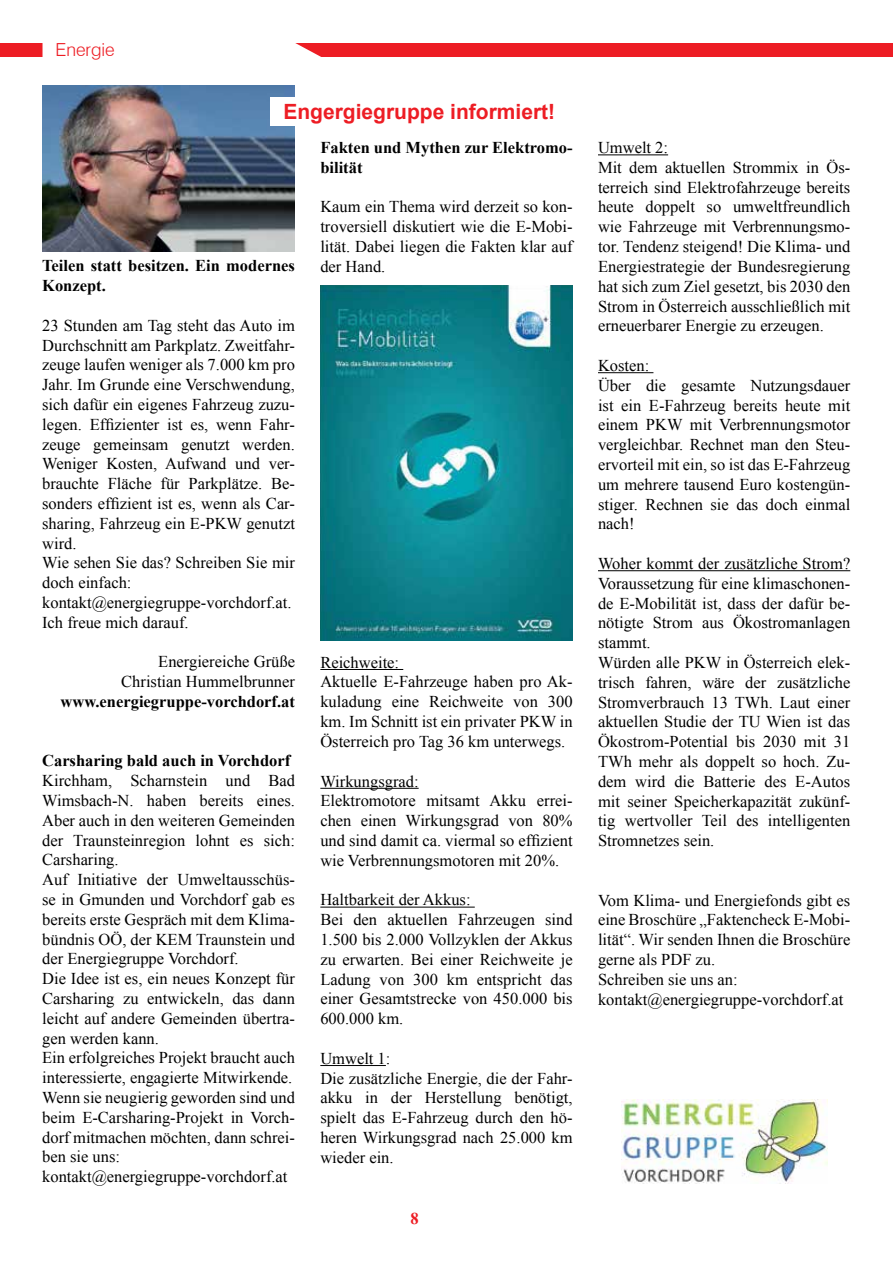
<style>
.page{position:relative;width:893px;height:1263px;background:#fff}
.page>*{position:absolute;margin:0;border:0;box-sizing:border-box;transform-origin:0 0}
.t1{font:700 21px "Arial";color:#ed1d24}
.t2{font:300 18px "Swiss 721 BT";color:#ed1d24}
.t3{font:16.5px/19.8px "Times New Roman";color:#000}
.t4{font:700 16.5px/19.8px "Times New Roman";color:#000}
.t5{font:700 16.5px "Times New Roman";color:#ed1d24}
</style>
<div class="page">
<div style="left:0;top:43px;width:893px;height:13px;background:#ed1d24"></div>
<div style="left:43px;top:43px;width:281px;height:14px;background:#fff"></div>
<hr style="left:598px;top:154px;width:70px;height:1px;background:#000">
<hr style="left:598px;top:372px;width:55px;height:1px;background:#000">
<hr style="left:598px;top:570px;width:252px;height:1px;background:#000">
<hr style="left:320px;top:669px;width:83px;height:1px;background:#000">
<hr style="left:320px;top:788px;width:99px;height:1px;background:#000">
<hr style="left:320px;top:907px;width:155px;height:1px;background:#000">
<hr style="left:320px;top:1065px;width:66px;height:1px;background:#000">
<img style="left:621px;top:1099px;width:207px;height:84px">
<img style="left:43px;top:85px;width:252px;height:167px">
<div style="left:271px;top:97px;width:302px;height:29px;background:#fff"></div>
<img style="left:320px;top:285px;width:253px;height:356px">
<p class="t2" style="left:55px;top:43px;width:61px">Energie</p>
<p class="t1" style="left:283px;top:104px;width:273px">Engergiegruppe informiert!</p>
<p class="t4" style="left:42px;top:255px;width:254px">Teilen statt besitzen. Ein modernes<br>Konzept.</p>
<p class="t3" style="left:42px;top:317px;width:254px">23 Stunden am Tag steht das Auto im<br>Durchschnitt am Parkplatz. Zweitfahr&shy;zeuge laufen weniger als 7.000 km pro<br>Jahr. Im Grunde eine Verschwendung, sich dafür ein eigenes Fahrzeug zuzu&shy;legen. Effizienter ist es, wenn Fahr&shy;zeuge gemeinsam genutzt werden.<br>Weniger Kosten, Aufwand und ver&shy;brauchte Fläche für Parkplätze. Be&shy;sonders effizient ist es, wenn als Car&shy;sharing, Fahrzeug ein E-PKW genutzt wird.<br>Wie sehen Sie das? Schreiben Sie mir doch einfach: kontakt@energiegruppe-vorchdorf.at.<br>Ich freue mich darauf.</p>
<p class="t3" style="left:121px;top:653px;width:175px;text-align:right">Energiereiche Grüße<br>Christian Hummelbrunner</p>
<p class="t4" style="left:61px;top:691px;width:236px">www.energiegruppe-vorchdorf.at</p>
<p class="t4" style="left:42px;top:750px;width:250px">Carsharing bald auch in Vorchdorf</p>
<p class="t3" style="left:42px;top:772px;width:254px">Kirchham, Scharnstein und Bad Wimsbach-N. haben bereits eines.<br>Aber auch in den weiteren Gemeinden der Traunsteinregion lohnt es sich:<br>Carsharing.<br>Auf Initiative der Umweltausschüs&shy;se in Gmunden und Vorchdorf gab es bereits erste Gespräch mit dem Klima&shy;bündnis OÖ, der KEM Traunstein und der Energiegruppe Vorchdorf.<br>Die Idee ist es, ein neues Konzept für Carsharing zu entwickeln, das dann leicht auf andere Gemeinden übertra&shy;gen werden kann.<br>Ein erfolgreiches Projekt braucht auch interessierte, engagierte Mitwirkende.<br>Wenn sie neugierig geworden sind und beim E-Carsharing-Projekt in Vorch&shy;dorf mitmachen möchten, dann schrei&shy;ben sie uns: kontakt@energiegruppe-vorchdorf.at</p>
<p class="t4" style="left:320px;top:137px;width:254px">Fakten und Mythen zur Elektromo&shy;bilität</p>
<p class="t3" style="left:320px;top:198px;width:254px;text-align:justify">Kaum ein Thema wird derzeit so kon&shy;troversiell diskutiert wie die E-Mobi&shy;lität. Dabei liegen die Fakten klar auf der Hand.</p>
<p class="t3" style="left:320px;top:654px;width:254px">Reichweite:<br>Aktuelle E-Fahrzeuge haben pro Ak&shy;kuladung eine Reichweite von 300 km. Im Schnitt ist ein privater PKW in<br>Österreich pro Tag 36 km unterwegs.</p>
<p class="t3" style="left:320px;top:773px;width:254px">Wirkungsgrad:<br>Elektromotore mitsamt Akku errei&shy;chen einen Wirkungsgrad von 80% und sind damit ca. viermal so effizient wie Verbrennungsmotoren mit 20%.</p>
<p class="t3" style="left:320px;top:891px;width:254px">Haltbarkeit der Akkus:<br>Bei den aktuellen Fahrzeugen sind<br>1.500 bis 2.000 Vollzyklen der Akkus zu erwarten. Bei einer Reichweite je<br>Ladung von 300 km entspricht das einer Gesamtstrecke von 450.000 bis<br>600.000 km.</p>
<p class="t3" style="left:320px;top:1050px;width:254px">Umwelt 1:<br>Die zusätzliche Energie, die der Fahr&shy;akku in der Herstellung benötigt, spielt das E-Fahrzeug durch den hö&shy;heren Wirkungsgrad nach 25.000 km wieder ein.</p>
<p class="t5" style="left:410px;top:1213px;width:10px">8</p>
<p class="t3" style="left:598px;top:139px;width:254px">Umwelt 2:<br>Mit dem aktuellen Strommix in Ös&shy;terreich sind Elektrofahrzeuge bereits heute doppelt so umweltfreundlich wie Fahrzeuge mit Verbrennungsmo&shy;tor. Tendenz steigend! Die Klima- und Energiestrategie der Bundesregierung hat sich zum Ziel gesetzt, bis 2030 den Strom in Österreich ausschließlich mit erneuerbarer Energie zu erzeugen.</p>
<p class="t3" style="left:598px;top:357px;width:254px">Kosten:<br>Über die gesamte Nutzungsdauer ist ein E-Fahrzeug bereits heute mit einem PKW mit Verbrennungsmotor vergleichbar. Rechnet man den Steu&shy;ervorteil mit ein, so ist das E-Fahrzeug um mehrere tausend Euro kostengün&shy;stiger. Rechnen sie das doch einmal nach!</p>
<p class="t3" style="left:598px;top:555px;width:254px">Woher kommt der zusätzliche Strom?<br>Voraussetzung für eine klimaschonen&shy;de E-Mobilität ist, dass der dafür be&shy;nötigte Strom aus Ökostromanlagen stammt.<br>Würden alle PKW in Österreich elek&shy;trisch fahren, wäre der zusätzliche<br>Stromverbrauch 13 TWh. Laut einer aktuellen Studie der TU Wien ist das<br>Ökostrom-Potential bis 2030 mit 31<br>TWh mehr als doppelt so hoch. Zu&shy;dem wird die Batterie des E-Autos mit seiner Speicherkapazität zukünf&shy;tig wertvoller Teil des intelligenten<br>Stromnetzes sein.</p>
<p class="t3" style="left:598px;top:892px;width:254px">Vom Klima- und Energiefonds gibt es eine Broschüre „Faktencheck E-Mobi&shy;lität“. Wir senden Ihnen die Broschüre gerne als PDF zu.<br>Schreiben sie uns an: kontakt@energiegruppe-vorchdorf.at</p>
</div>
